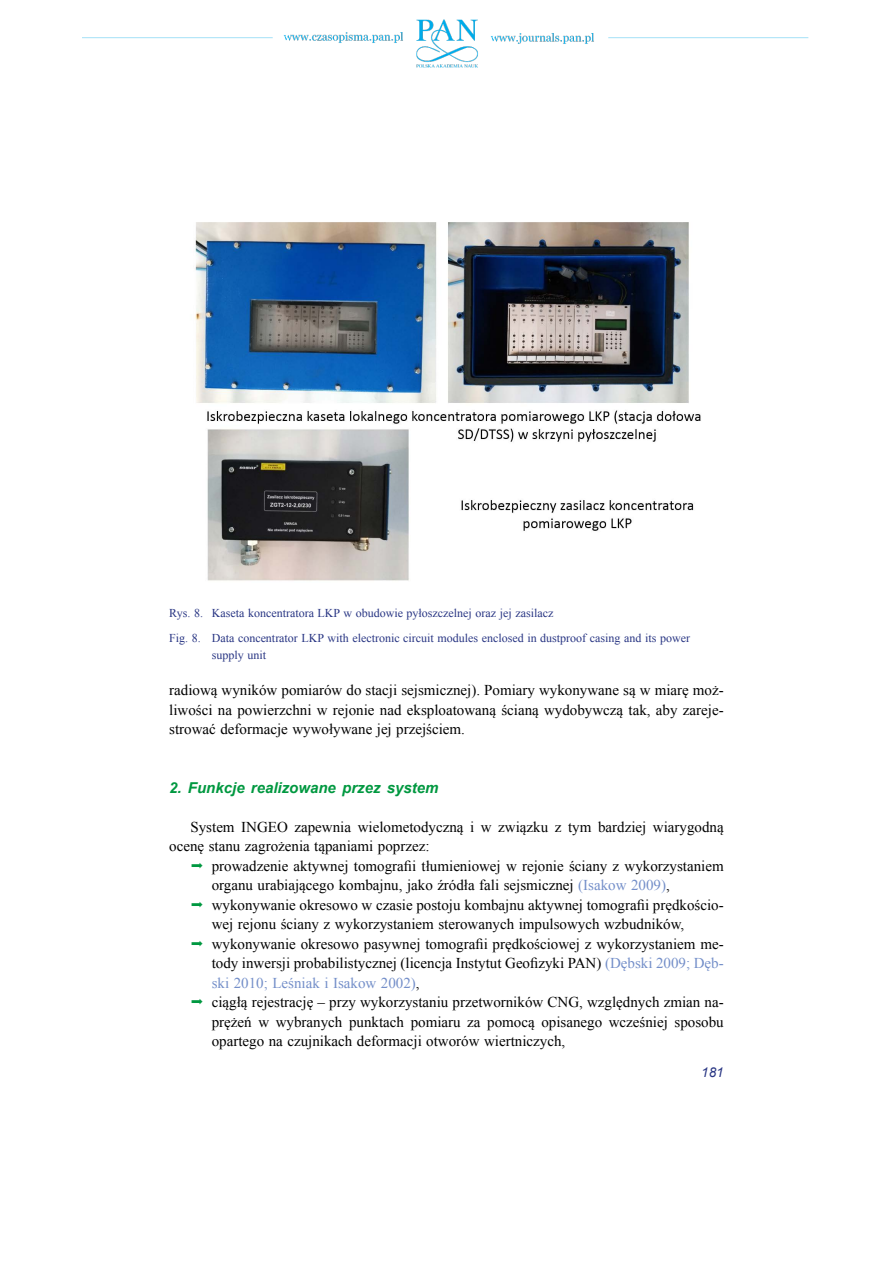
<style>
.page{position:relative;width:893px;height:1263px;background:#fff}
.page>*{position:absolute;margin:0;border:0;box-sizing:border-box;transform-origin:0 0}
.t1{font:15px/19.5px "Times New Roman";color:#000}
.t2{font:italic 700 15px "Arial";color:#009840}
.t3{font:italic 13.5px "Arial";color:#283583}
.t4{font:12px/25px "Times New Roman";color:#283583}
.s1{color:#748fc9}
</style>
<div class="page">
<img style="left:82px;top:19px;width:727px;height:49px">
<img style="left:195px;top:222px;width:506px;height:359px">
<p class="t4" style="left:169px;top:600px;width:522px">Rys. 8. Kaseta koncentratora LKP w obudowie pyłoszczelnej oraz jej zasilacz<br>Fig. 8. Data concentrator LKP with electronic circuit modules enclosed in dustproof casing and its power</p>
<p class="t4" style="left:212px;top:642px;width:56px">supply unit</p>
<p class="t1" style="left:169px;top:680px;width:556px;text-align:justify">radiową wyników pomiarów do stacji sejsmicznej). Pomiary wykonywane są w miarę moż&shy;liwości na powierzchni w rejonie nad eksploatowaną ścianą wydobywczą tak, aby zareje&shy;strować deformacje wywoływane jej przejściem.</p>
<p class="t2" style="left:169px;top:777px;width:271px">2. Funkcje realizowane przez system</p>
<p class="t1" style="left:169px;top:816px;width:556px;text-indent:21px">System INGEO zapewnia wielometodyczną i w związku z tym bardziej wiarygodną ocenę stanu zagrożenia tąpaniami poprzez:</p>
<p class="t1" style="left:212px;top:855px;width:513px">prowadzenie aktywnej tomografii tłumieniowej w rejonie ściany z wykorzystaniem organu urabiającego kombajnu, jako źródła fali sejsmicznej <span class="s1">(Isakow 2009)</span>, wykonywanie okresowo w czasie postoju kombajnu aktywnej tomografii prędkościo&shy;wej rejonu ściany z wykorzystaniem sterowanych impulsowych wzbudników, wykonywanie okresowo pasywnej tomografii prędkościowej z wykorzystaniem me&shy;tody inwersji probabilistycznej (licencja Instytut Geofizyki PAN) <span class="s1">(Dębski 2009; Dęb&shy;ski 2010; Leśniak i Isakow 2002)</span>,<br>ciągłą rejestrację – przy wykorzystaniu przetworników CNG, względnych zmian na&shy;prężeń w wybranych punktach pomiaru za pomocą opisanego wcześniej sposobu opartego na czujnikach deformacji otworów wiertniczych,</p>
<p class="t3" style="left:701px;top:1064px;width:24px">181</p>
</div>
